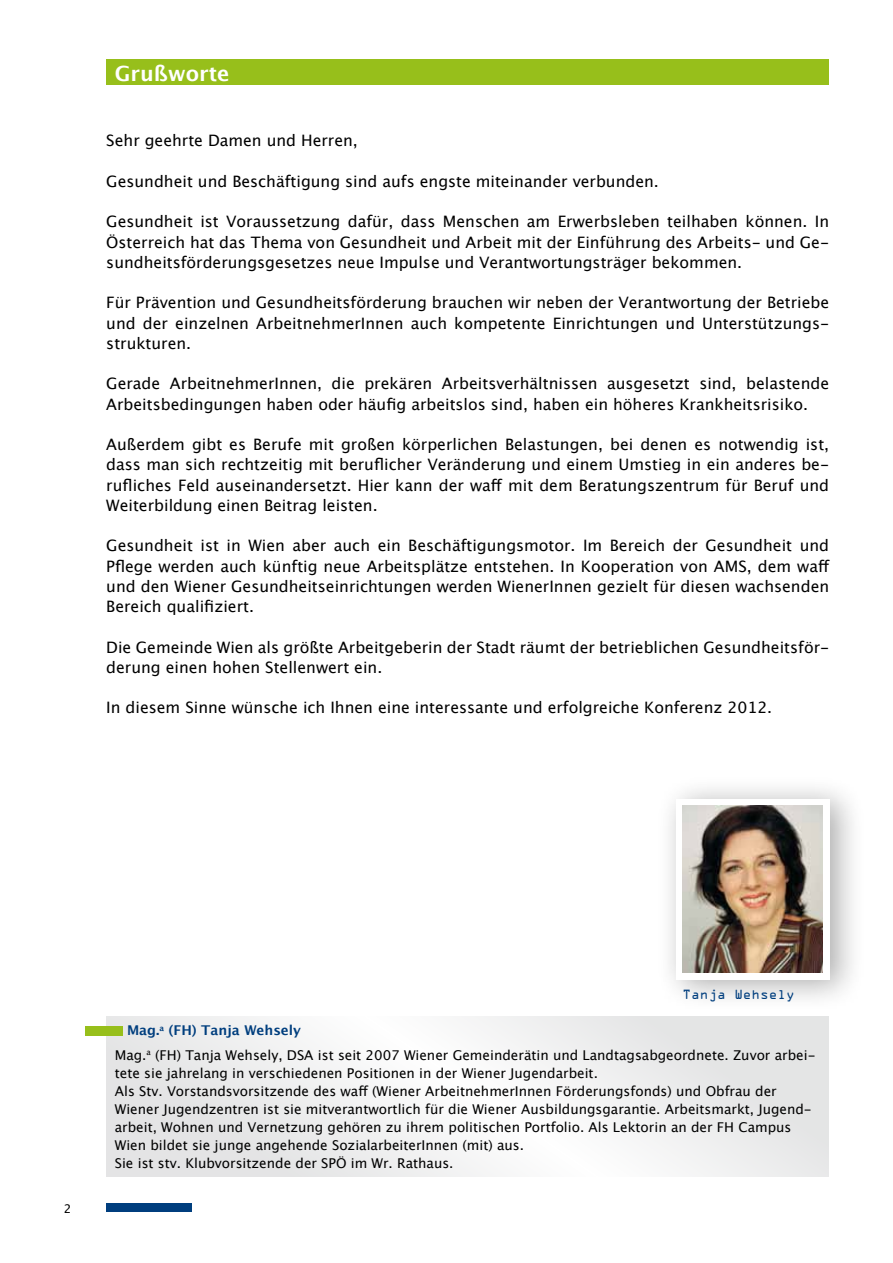
<style>
.page{position:relative;width:893px;height:1263px;background:#fff}
.page>*{position:absolute;margin:0;border:0;box-sizing:border-box;transform-origin:0 0}
.t1{font:700 21px "Lucida Grande";color:#fff}
.t2{font:15.75px/20.2px "Lucida Grande";color:#000;text-align:justify}
.t3{font:13.5px/18px "Lucida Grande";color:#000}
.t4{font:12px "OCRA Std";color:#003e7e}
.t5{font:12px "Lucida Grande";color:#000}
.s1{font-weight:700;color:#003e7e}
</style>
<div class="page">
<div style="left:106px;top:1203px;width:85px;height:9px;background:#003e7e"></div>
<div style="left:106px;top:60px;width:723px;height:25px;background:#97bf1b"></div>
<svg style="left:106px;top:1016px;width:723px;height:161px;fill:#eee"></svg>
<div style="left:656px;top:775px;width:210px;height:237px;background:#000;opacity:.33"></div>
<div style="left:676px;top:799px;width:153px;height:180px;background:#fff"></div>
<img style="left:682px;top:805px;width:141px;height:168px">
<div style="left:85px;top:1026px;width:38px;height:9px;background:#97bf1b"></div>
<h1 class="t1" style="left:115px;top:56px;width:116px">Grußworte</h1>
<p class="t2" style="left:106px;top:131px;width:253px">Sehr geehrte Damen und Herren,</p>
<p class="t2" style="left:106px;top:171px;width:551px">Gesundheit und Beschäftigung sind aufs engste miteinander verbunden.</p>
<p class="t2" style="left:106px;top:212px;width:724px">Gesundheit ist Voraussetzung dafür, dass Menschen am Erwerbsleben teilhaben können. In Österreich hat das Thema von Gesundheit und Arbeit mit der Einführung des Arbeits- und Ge&shy;sundheitsförderungsgesetzes neue Impulse und Verantwortungsträger bekommen.</p>
<p class="t2" style="left:106px;top:293px;width:724px">Für Prävention und Gesundheitsförderung brauchen wir neben der Verantwortung der Betriebe und der einzelnen ArbeitnehmerInnen auch kompetente Einrichtungen und Unterstützungs&shy;strukturen.</p>
<p class="t2" style="left:106px;top:374px;width:724px">Gerade ArbeitnehmerInnen, die prekären Arbeitsverhältnissen ausgesetzt sind, belastende<br>Arbeitsbedingungen haben oder häufig arbeitslos sind, haben ein höheres Krankheitsrisiko.</p>
<p class="t2" style="left:106px;top:434px;width:724px">Außerdem gibt es Berufe mit großen körperlichen Belastungen, bei denen es notwendig ist, dass man sich rechtzeitig mit beruflicher Veränderung und einem Umstieg in ein anderes be&shy;rufliches Feld auseinandersetzt. Hier kann der waff mit dem Beratungszentrum für Beruf und Weiterbildung einen Beitrag leisten.</p>
<p class="t2" style="left:106px;top:536px;width:725px">Gesundheit ist in Wien aber auch ein Beschäftigungsmotor. Im Bereich der Gesundheit und Pflege werden auch künftig neue Arbeitsplätze entstehen. In Kooperation von AMS, dem waff und den Wiener Gesundheitseinrichtungen werden WienerInnen gezielt für diesen wachsenden Bereich qualifiziert.</p>
<p class="t2" style="left:106px;top:637px;width:724px">Die Gemeinde Wien als größte Arbeitgeberin der Stadt räumt der betrieblichen Gesundheitsför&shy;derung einen hohen Stellenwert ein.</p>
<p class="t2" style="left:106px;top:698px;width:664px">In diesem Sinne wünsche ich Ihnen eine interessante und erfolgreiche Konferenz 2012.</p>
<p class="t5" style="left:64px;top:1202px;width:9px">2</p>
<p class="t4" style="left:682px;top:989px;width:114px">Tanja Wehsely</p>
<p class="t3" style="left:115px;top:1018px;width:702px;line-height:24.5px;text-indent:12px"><span class="s1">Mag.</span><sup>a</sup> <span class="s1">(FH) Tanja Wehsely<br></span>Mag. <sup>a</sup> (FH) Tanja Wehsely, DSA ist seit 2007 Wiener Gemeinderätin und Landtagsabgeordnete. Zuvor arbei-</p>
<p class="t3" style="left:115px;top:1064px;width:698px">tete sie jahrelang in verschiedenen Positionen in der Wiener Jugendarbeit.<br>Als Stv. Vorstandsvorsitzende des waff (Wiener ArbeitnehmerInnen Förderungsfonds) und Obfrau der Wiener Jugendzentren ist sie mitverantwortlich für die Wiener Ausbildungsgarantie. Arbeitsmarkt, Jugend&shy;arbeit, Wohnen und Vernetzung gehören zu ihrem politischen Portfolio. Als Lektorin an der FH Campus Wien bildet sie junge angehende SozialarbeiterInnen (mit) aus.<br>Sie ist stv. Klubvorsitzende der SPÖ im Wr. Rathaus.</p>
</div>
